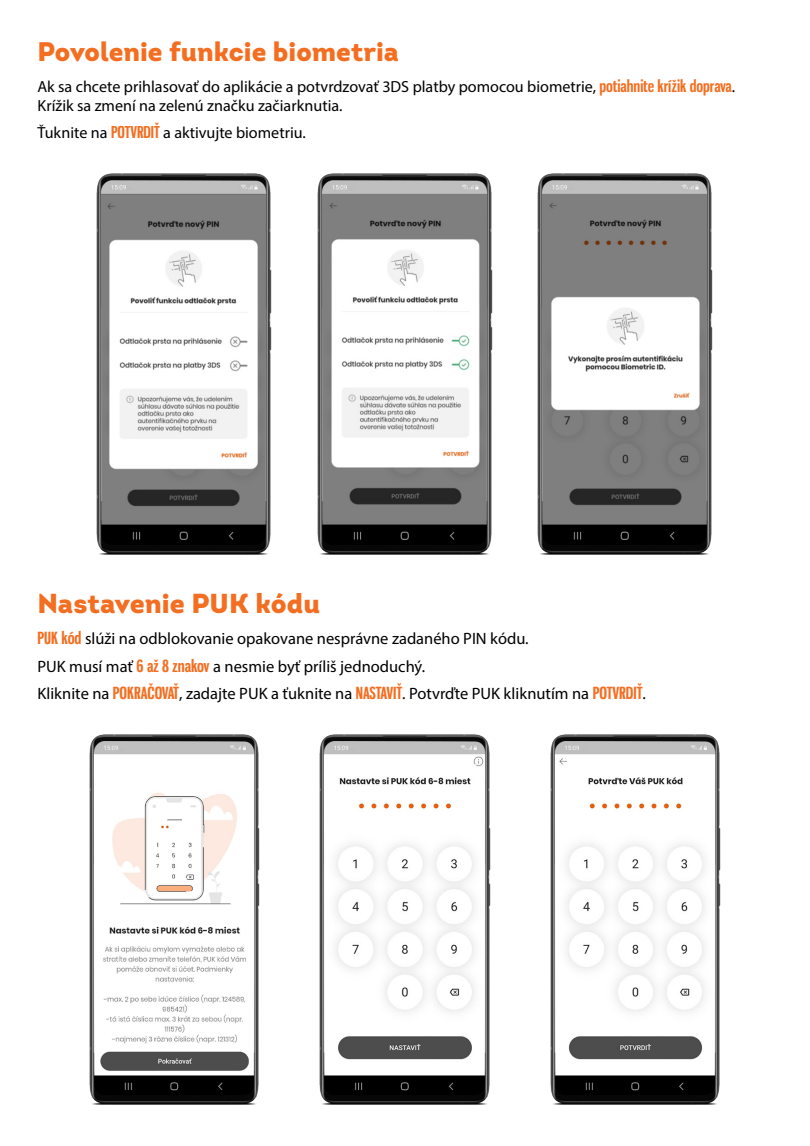
<style>
.page{position:relative;width:810px;height:1146px;background:#fff}
.page>*{position:absolute;margin:0;border:0;box-sizing:border-box;transform-origin:0 0}
.t1{font:900 27.45px "Intro";color:#f36e21}
.t2{font:900 26.85px "Intro";color:#f36e21}
.text{font:16.5px "Myriad Pro";color:#000}
.text-2{font:16.12px/19.4px "Myriad Pro";color:#000}
.s1{font-family:"Gnuolane Rg";font-weight:700;color:#f36e21}
</style>
<div class="page">
<img style="left:320px;top:735px;width:170px;height:370px">
<img style="left:89px;top:735px;width:171px;height:370px">
<img style="left:550px;top:735px;width:171px;height:370px">
<img style="left:96px;top:173px;width:176px;height:382px">
<img style="left:317px;top:173px;width:176px;height:382px">
<img style="left:537px;top:173px;width:176px;height:382px">
<h3 class="t2" style="left:38px;top:34px;width:363px">Povolenie funkcie biometria</h3>
<p class="text-2" style="left:38px;top:77px;width:699px">Ak sa chcete prihlasovať do aplikácie a potvrdzovať 3DS platby pomocou biometrie, <span class="s1">potiahnite krížik doprava</span>.<br>Krížik sa zmení na zelenú značku začiarknutia.</p>
<p class="text-2" style="left:38px;top:123px;width:270px">Ťuknite na <span class="s1">POTVRDIŤ</span> a aktivujte biometriu.</p>
<h3 class="t1" style="left:38px;top:585px;width:284px">Nastavenie PUK kódu</h3>
<p class="text" style="left:38px;top:628px;width:493px"><span class="s1">PUK kód</span> slúži na odblokovanie opakovane nesprávne zadaného PIN kódu.</p>
<p class="text" style="left:38px;top:656px;width:389px">PUK musí mať <span class="s1">6 až 8 znakov</span> a nesmie byť príliš jednoduchý.</p>
<p class="text" style="left:38px;top:683px;width:610px">Kliknite na <span class="s1">POKRAČOVAŤ</span>, zadajte PUK a ťuknite na <span class="s1">NASTAVIŤ</span>. Potvrďte PUK kliknutím na <span class="s1">POTVRDIŤ</span>.</p>
</div>
